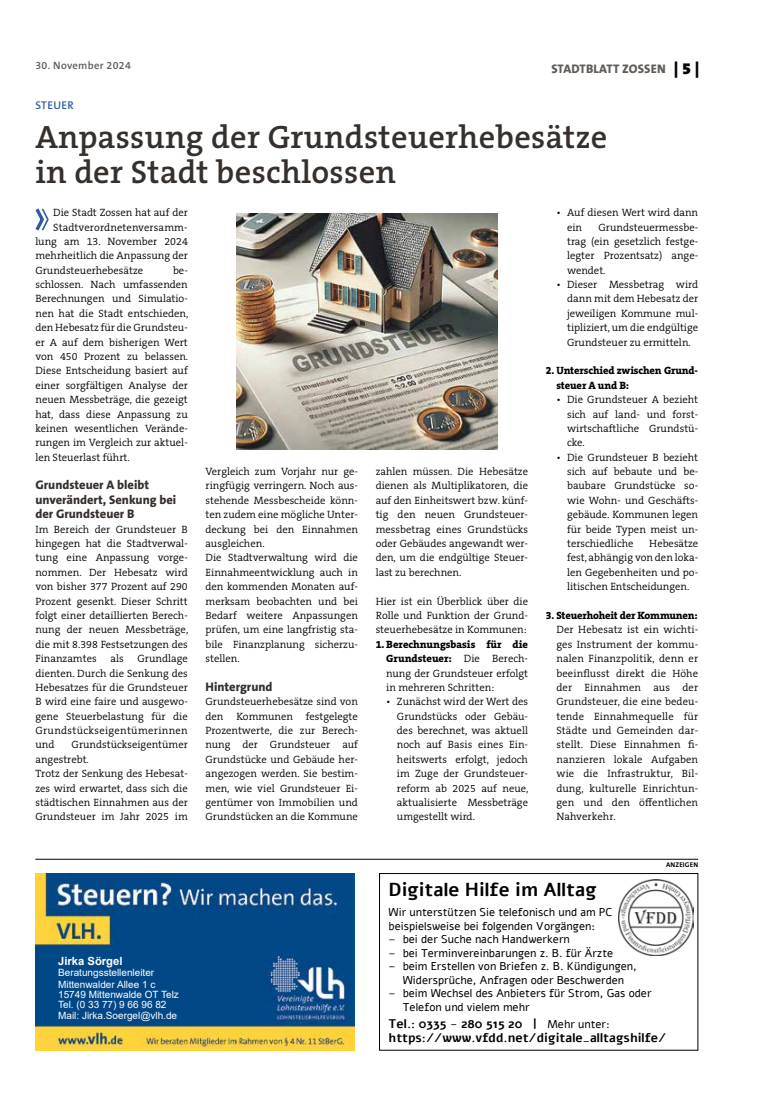
<style>
.page{position:relative;width:762px;height:1117px;background:#fff}
.page>*{position:absolute;margin:0;border:0;box-sizing:border-box;transform-origin:0 0}
.t1{font:600 32.5px/35px "The Serif B W6";letter-spacing:.01em;color:#36302d}
.t2{font:700 18.75px "Alef";color:#000}
.t3{font:700 12.5px/13.8px "Alef";color:#000}
.t4{font:800 12.5px/14.4px "The Sans B W8";color:#36302d}
.t5{font:800 12.5px "The Sans B W8";letter-spacing:.015em;color:#615c58}
.t6{font:11.25px/13.5px "Alef";color:#000}
.t7{font:700 11.25px "Arial";color:#fff}
.t8{font:600 11.25px "The Sans B W6";letter-spacing:.035em;color:#2e5aa8}
.t9{font:300 10.62px/14.4px "The Serif B W4";color:#000;text-align:justify}
.t10{font:800 10.62px/14.4px "The Serif B W8";letter-spacing:-.01em;color:#000;text-align:right}
.t11{font:600 10.62px "The Sans B W6";letter-spacing:.03em;color:#615c58}
.t12{font:10px/10.4px "Arial";color:#fff}
.t13{font:700 6.88px "The Sans B W7";letter-spacing:.025em;color:#000}
.s1{font-family:"The Sans B W9";font-weight:900;font-size:16.25px;color:#000}
.s2{font-family:"The Serif B W4";font-weight:300}
.s3{font-weight:400;font-size:11.25px}
</style>
<div class="page">
<svg style="left:35px;top:208px;width:14px;height:23px"></svg>
<img style="left:236px;top:213px;width:261px;height:236px">
<hr style="left:35px;top:858px;width:663px;height:1px;background:#000">
<img style="left:35px;top:873px;width:319px;height:177px">
<div style="left:379px;top:873px;width:319px;height:177px;border:1px solid #000"></div>
<img style="left:618px;top:879px;width:75px;height:75px">
<p class="t11" style="left:35px;top:59px;width:97px">30. November 2024</p>
<p class="t5" style="left:551px;top:61px;width:149px">Stadtblatt Zoss en <span class="s1">| 5 |</span></p>
<p class="t8" style="left:36px;top:98px;width:40px">STEU ER</p>
<h1 class="t1" style="left:35px;top:119px;width:573px">Anpassung der Grundsteuerhebesätze in der Stadt beschlossen</h1>
<p class="t9" style="left:53px;top:205px;width:136px">Die Stadt Zossen hat auf der</p>
<p class="t9" style="left:53px;top:220px;width:136px">Stadtverordnetenversamm-</p>
<p class="t9" style="left:35px;top:234px;width:154px">lung am 13. November 2024</p>
<p class="t9" style="left:35px;top:248px;width:154px">mehrheitlich die Anpassung der</p>
<p class="t9" style="left:35px;top:263px;width:109px">Grundsteuerhebesätze</p>
<p class="t9" style="left:567px;top:205px;width:133px;text-indent:-11px">• Auf diesen Wert wird dann ein</p>
<p class="t9" style="left:567px;top:220px;width:133px;text-indent:31px">Grundsteuermessbe&shy;trag (ein gesetzlich festge&shy;legter Prozentsatz) ange&shy;wendet.</p>
<p class="t9" style="left:567px;top:277px;width:133px;text-indent:-11px">• Dieser Messbetrag wird dann mit dem Hebesatz der jeweiligen Kommune mul&shy;tipliziert, um die endgültige Grundsteuer zu ermitteln.</p>
<p class="t10" style="left:556px;top:363px;width:143px;text-align:left;text-indent:-11px">2. Unterschied zwischen Grund&shy;steuer A und B:</p>
<p class="t9" style="left:567px;top:392px;width:133px;text-indent:-11px">• Die Grundsteuer A bezieht sich auf land- und forst&shy;wirtschaftliche Grundstü&shy;cke.</p>
<p class="t9" style="left:567px;top:450px;width:133px;text-indent:-11px">• Die Grundsteuer B bezieht sich auf bebaute und be&shy;baubare Grundstücke so&shy;wie Wohn- und Geschäfts&shy;gebäude. Kommunen legen für beide Typen meist un&shy;terschiedliche</p>
<p class="t9" style="left:35px;top:263px;width:154px;text-indent:138px">be&shy;schlossen. Nach umfassenden Berechnungen und Simulatio&shy;nen hat die Stadt entschieden, den Hebesatz für die Grundsteu&shy;er A auf dem bisherigen Wert von 450 Prozent zu belassen.<br>Diese Entscheidung basiert auf einer sorgfältigen Analyse der neuen Messbeträge, die gezeigt hat, dass diese Anpassung zu keinen wesentlichen Verände&shy;rungen im Vergleich zur aktuel&shy;len Steuerlast führt.</p>
<p class="t4" style="left:35px;top:478px;width:142px">Grundsteuer A bleibt unverändert, Senkung bei der Grundsteuer B</p>
<p class="t9" style="left:35px;top:522px;width:154px">Im Bereich der Grundsteuer B hingegen hat die Stadtverwal&shy;tung eine Anpassung vorge&shy;nommen. Der Hebesatz wird von bisher 377 Prozent auf 290<br>Prozent gesenkt. Dieser Schritt folgt einer detaillierten Berech&shy;nung der neuen Messbeträge, die mit 8.398 Festsetzungen des Finanzamtes</p>
<p class="t9" style="left:376px;top:464px;width:154px">zahlen müssen. Die Hebesätze dienen als Multiplikatoren, die auf den Einheitswert bzw. künf&shy;tig den neuen Grundsteuer&shy;messbetrag eines Grundstücks oder Gebäudes angewandt wer&shy;den, um die endgültige Steuer&shy;last zu berechnen.</p>
<p class="t9" style="left:376px;top:593px;width:154px">Hier ist ein Überblick über die Rolle und Funktion der Grund&shy;steuerhebesätze in Kommunen:</p>
<p class="t10" style="left:376px;top:636px;width:154px">1. Berechnungsbasis für die<br>Grundsteuer: <span class="s2">Die Berech-</span></p>
<p class="t9" style="left:386px;top:665px;width:143px">nung der Grundsteuer erfolgt in mehreren Schritten:</p>
<p class="t9" style="left:397px;top:694px;width:133px;text-align:left;text-indent:-11px">• Zunächst wird der Wert des<br>Grundstücks oder Gebäu&shy;des berechnet, was aktuell noch auf Basis eines Ein&shy;heitswerts erfolgt, jedoch im Zuge der Grundsteuer&shy;reform ab 2025 auf neue, aktualisierte Messbeträge umgestellt wird.</p>
<p class="t9" style="left:206px;top:464px;width:154px;text-align:left">Vergleich zum Vorjahr nur ge&shy;ringfügig verringern. Noch aus&shy;stehende Messbescheide könn&shy;ten zudem eine mögliche Unter&shy;deckung bei den Einnahmen ausgleichen.<br>Die Stadtverwaltung wird die<br>Einnahmeentwicklung auch in den kommenden Monaten auf&shy;merksam beobachten und bei<br>Bedarf weitere Anpassungen prüfen, um eine langfristig sta&shy;bile Finanzplanung sicherzu&shy;stellen.</p>
<p class="t4" style="left:206px;top:679px;width:69px">Hintergrund</p>
<p class="t9" style="left:206px;top:694px;width:154px">Grundsteuerhebesätze sind von den Kommunen festgelegte Prozentwerte, die zur Berech&shy;nung der Grundsteuer auf Grundstücke und Gebäude her&shy;angezogen werden. Sie bestim&shy;men, wie viel Grundsteuer Ei&shy;gentümer von Immobilien und Grundstücken an die Kommune</p>
<p class="t9" style="left:567px;top:536px;width:133px;text-indent:82px">Hebesätze fest, abhängig von den loka&shy;len Gegebenheiten und po&shy;litischen Entscheidungen.</p>
<p class="t10" style="left:546px;top:608px;width:153px">3. Steuerhoheit der Kommunen:</p>
<p class="t9" style="left:556px;top:622px;width:143px">Der Hebesatz ist ein wichti&shy;ges Instrument der kommu&shy;nalen Finanzpolitik, denn er beeinflusst direkt die Höhe der Einnahmen aus der Grundsteuer, die eine bedeu&shy;tende Einnahmequelle für Städte und Gemeinden dar&shy;stellt. Diese Einnahmen fi&shy;nanzieren lokale Aufgaben wie die Infrastruktur, Bil&shy;dung, kulturelle Einrichtun&shy;gen und den öffentlichen Nahverkehr.</p>
<p class="t9" style="left:35px;top:651px;width:154px;text-indent:102px">Grundlage dienten. Durch die Senkung des Hebesatzes für die Grundsteuer B wird eine faire und ausgewo&shy;gene Steuerbelastung für die Grundstückseigentümerinnen und</p>
<p class="t9" style="left:110px;top:651px;width:15px">als</p>
<p class="t9" style="left:35px;top:737px;width:154px;text-align:left;text-indent:36px">Grundstückseigentümer angestrebt.<br>Trotz der Senkung des Hebesat&shy;zes wird erwartet, dass sich die städtischen Einnahmen aus der<br>Grundsteuer im Jahr 2025 im</p>
<p class="t7" style="left:58px;top:952px;width:66px">Jirka Sörgel</p>
<p class="t12" style="left:58px;top:965px;width:99px;line-height:12.1px">Beratungsstellenleiter<br>Mittenwalder Allee 1 c</p>
<p class="t12" style="left:58px;top:989px;width:122px">15749 Mittenwalde OT Telz<br>Tel. (0 33 77) 9 66 96 82<br>Mail: Jirka.Soergel@vlh.de</p>
<p class="t13" style="left:666px;top:859px;width:33px">ANZEIGEN</p>
<h2 class="t2" style="left:389px;top:876px;width:210px">Digitale Hilfe im Alltag</h2>
<p class="t6" style="left:389px;top:905px;width:225px">Wir unterstützen Sie telefonisch und am PC beispielsweise bei folgenden Vorgängen:</p>
<p class="t6" style="left:389px;top:932px;width:183px">– bei der Suche nach Handwerkern</p>
<p class="t6" style="left:389px;top:946px;width:226px">– bei Terminvereinbarungen z. B. für Ärzte</p>
<p class="t6" style="left:389px;top:959px;width:250px;text-align:center">– beim Erstellen von Briefen z. B. Kündigungen,<br>Widersprüche, Anfragen oder Beschwerden</p>
<p class="t6" style="left:403px;top:986px;width:250px;text-indent:-14px">– beim Wechsel des Anbieters für Strom, Gas oder<br>Telefon und vielem mehr</p>
<p class="t3" style="left:389px;top:1016px;width:279px">Tel.: 0335 - 280 515 20 | <span class="s3">Mehr unter: </span>https://www.vfdd.net/digitale_alltagshilfe/</p>
</div>
